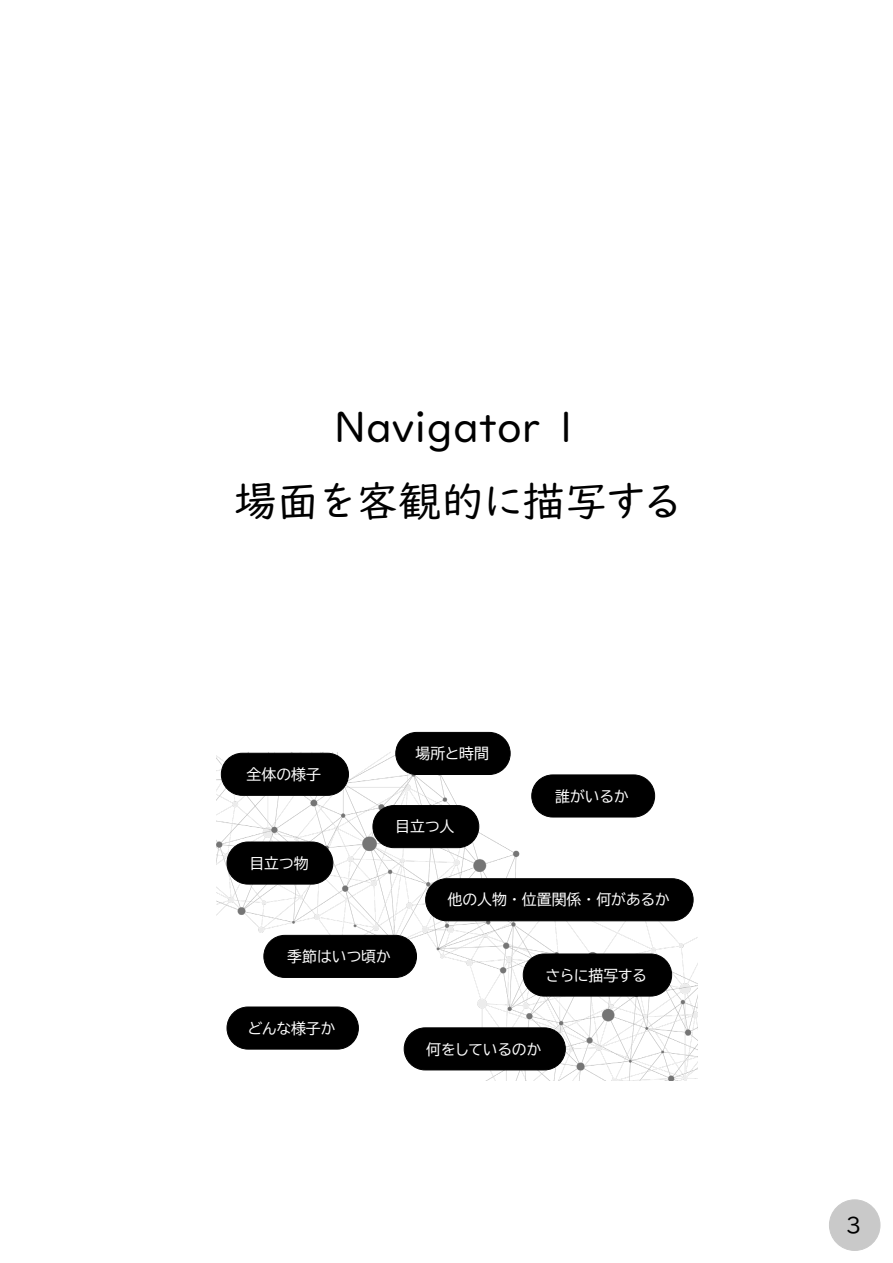
<style>
.page{position:relative;width:893px;height:1263px;background:#fff}
.page>*{position:absolute;margin:0;border:0;box-sizing:border-box;transform-origin:0 0}
.t1{font:42.45px "UD Digi Kyokasho NK R";color:#000}
.t2{font:23.4px "UD Digi Kyokasho NK R";color:#000}
.t3{font:14.85px "BIZ UDP Gothic";color:#fff}
</style>
<div class="page">
<div style="left:829px;top:1200px;width:51px;height:50px;background:#c9c9c9;border-radius:50%"></div>
<div style="left:829px;top:1199px;width:51px;height:52px;border:1px solid #c9c9c9;border-radius:50%"></div>
<img style="left:217px;top:731px;width:481px;height:350px">
<div style="left:227px;top:842px;width:106px;height:42px;background:#000;border-radius:21px"></div>
<div style="left:227px;top:842px;width:106px;height:42px;border:1px solid #000;border-radius:21px"></div>
<div style="left:373px;top:805px;width:106px;height:43px;background:#000;border-radius:21px"></div>
<div style="left:373px;top:805px;width:106px;height:43px;border:1px solid #000;border-radius:21px"></div>
<div style="left:396px;top:732px;width:114px;height:42px;background:#000;border-radius:21px"></div>
<div style="left:396px;top:732px;width:114px;height:43px;border:1px solid #000;border-radius:21px"></div>
<div style="left:426px;top:879px;width:267px;height:42px;background:#000;border-radius:21px"></div>
<div style="left:425px;top:878px;width:268px;height:43px;border:1px solid #000;border-radius:21px"></div>
<div style="left:404px;top:1028px;width:161px;height:42px;background:#000;border-radius:21px"></div>
<div style="left:404px;top:1028px;width:162px;height:42px;border:1px solid #000;border-radius:21px"></div>
<div style="left:227px;top:1007px;width:131px;height:42px;background:#000;border-radius:21px"></div>
<div style="left:227px;top:1007px;width:132px;height:42px;border:1px solid #000;border-radius:21px"></div>
<div style="left:532px;top:775px;width:123px;height:42px;background:#000;border-radius:21px"></div>
<div style="left:531px;top:775px;width:124px;height:42px;border:1px solid #000;border-radius:21px"></div>
<div style="left:264px;top:935px;width:152px;height:42px;background:#000;border-radius:21px"></div>
<div style="left:264px;top:935px;width:153px;height:43px;border:1px solid #000;border-radius:21px"></div>
<div style="left:221px;top:753px;width:127px;height:42px;background:#000;border-radius:21px"></div>
<div style="left:221px;top:753px;width:128px;height:42px;border:1px solid #000;border-radius:21px"></div>
<div style="left:523px;top:954px;width:149px;height:42px;background:#000;border-radius:21px"></div>
<div style="left:523px;top:954px;width:149px;height:42px;border:1px solid #000;border-radius:21px"></div>
<p class="t1" style="left:334px;top:403px;width:248px">Navigator 1</p>
<p class="t1" style="left:234px;top:477px;width:448px">場面を客観的に描写する</p>
<p class="t3" style="left:247px;top:767px;width:76px">全体の様子</p>
<p class="t3" style="left:249px;top:856px;width:61px">目立つ物</p>
<p class="t3" style="left:415px;top:746px;width:75px">場所と時間</p>
<p class="t3" style="left:395px;top:819px;width:61px">目立つ人</p>
<p class="t3" style="left:555px;top:788px;width:75px">誰がいるか</p>
<p class="t3" style="left:447px;top:892px;width:224px">他の人物・位置関係・何があるか</p>
<p class="t3" style="left:287px;top:949px;width:105px">季節はいつ頃か</p>
<p class="t3" style="left:248px;top:1021px;width:89px">どんな様子か</p>
<p class="t3" style="left:546px;top:967px;width:102px">さらに描写する</p>
<p class="t3" style="left:426px;top:1041px;width:117px">何をしているのか</p>
<p class="t2" style="left:846px;top:1212px;width:17px">3</p>
</div>
